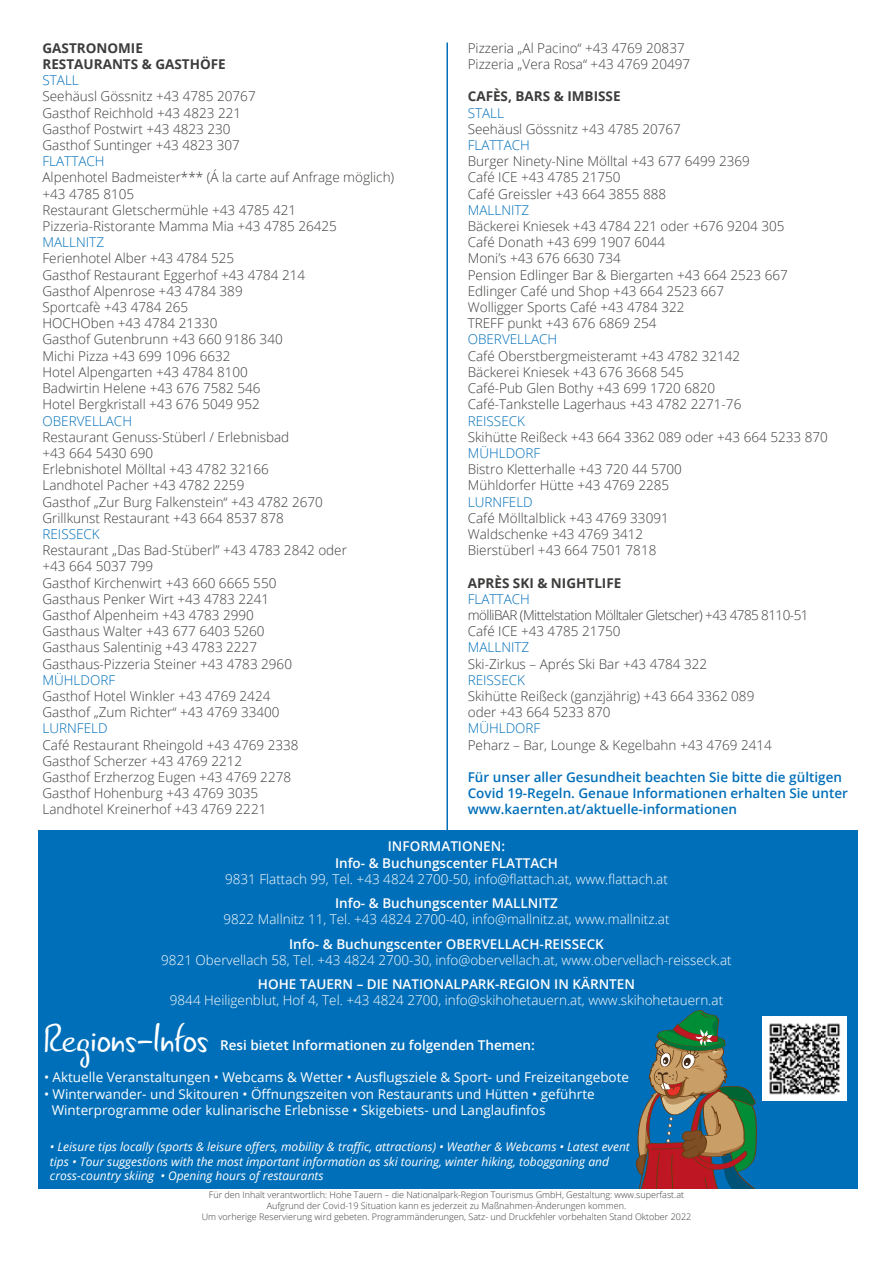
<style>
.page{position:relative;width:893px;height:1263px;background:#fff}
.page>*{position:absolute;margin:0;border:0;box-sizing:border-box;transform-origin:0 0}
.t1{font:41.55px "Gunny Rewritten";letter-spacing:-.02em;color:#fff}
.t2{font:300 13.5px/16.2px "Open Sans";color:#3c3c3b}
.t3{font:300 13.5px "Open Sans";color:#fff}
.t4{font:13.5px/16.2px "Open Sans";color:#fff}
.t5{font:600 13.5px/16.2px "Open Sans";color:#fff;text-align:center}
.t6{font:300 13.5px "Open Sans";color:#006fb9}
.t7{font:600 13.5px/16.2px "Open Sans";color:#006fb9}
.t8{font:300 13.5px/16.2px "Open Sans";letter-spacing:-.04em;color:#3c3c3b}
.t9{font:700 13.5px/16.2px "Open Sans";color:#3c3c3b}
.t10{font:italic 12px/14.4px "Open Sans";color:#fff}
.t11{font:300 9px/10.8px "Open Sans";color:#3c3c3b;text-align:center}
</style>
<div class="page">
<hr style="left:446px;top:43px;width:2px;height:787px;background:#006fb9">
<div style="left:38px;top:830px;width:820px;height:186px;background:#006fb9"></div>
<div style="left:38px;top:1016px;width:820px;height:172px;background:#006fb9"></div>
<img style="left:764px;top:1017px;width:82px;height:84px">
<svg style="left:636px;top:1010px;width:128px;height:178px"></svg>
<p class="t2" style="left:468px;top:39px;width:224px">Pizzeria „Al Pacino“ +43 4769 20837<br>Pizzeria „Vera Rosa“ +43 4769 20497</p>
<p class="t9" style="left:468px;top:88px;width:154px">CAFÈS, BARS &amp; IMBISSE</p>
<p class="t6" style="left:468px;top:104px;width:38px">STALL</p>
<p class="t2" style="left:468px;top:120px;width:215px">Seehäusl Gössnitz +43 4785 20767</p>
<p class="t6" style="left:468px;top:136px;width:64px">FLATTACH</p>
<p class="t2" style="left:468px;top:153px;width:284px">Burger Ninety-Nine Mölltal +43 677 6499 2369<br>Café ICE +43 4785 21750<br>Café Greissler +43 664 3855 888</p>
<p class="t6" style="left:468px;top:201px;width:63px">MALLNITZ</p>
<p class="t2" style="left:468px;top:218px;width:322px">Bäckerei Kniesek +43 4784 221 oder +676 9204 305<br>Café Donath +43 699 1907 6044<br>Moni’s +43 676 6630 734<br>Pension Edlinger Bar &amp; Biergarten +43 664 2523 667<br>Edlinger Café und Shop +43 664 2523 667<br>Wolligger Sports Café +43 4784 322<br>TREFF punkt +43 676 6869 254</p>
<p class="t6" style="left:468px;top:330px;width:91px">OBERVELLACH</p>
<p class="t2" style="left:468px;top:347px;width:275px">Café Oberstbergmeisteramt +43 4782 32142<br>Bäckerei Kniesek +43 676 3668 545<br>Café-Pub Glen Bothy +43 699 1720 6820<br>Café-Tankstelle Lagerhaus +43 4782 2271-76</p>
<p class="t6" style="left:468px;top:411px;width:59px">REISSECK</p>
<p class="t2" style="left:468px;top:428px;width:362px">Skihütte Reißeck +43 664 3362 089 oder +43 664 5233 870</p>
<p class="t6" style="left:468px;top:444px;width:74px">MÜHLDORF</p>
<p class="t2" style="left:468px;top:461px;width:216px">Bistro Kletterhalle +43 720 44 5700<br>Mühldorfer Hütte +43 4769 2285</p>
<p class="t6" style="left:468px;top:492px;width:67px">LURNFELD</p>
<p class="t2" style="left:468px;top:509px;width:203px">Café Mölltalblick +43 4769 33091<br>Waldschenke +43 4769 3412<br>Bierstüberl +43 664 7501 7818</p>
<p class="t9" style="left:468px;top:574px;width:155px">APRÈS SKI &amp; NIGHTLIFE</p>
<p class="t6" style="left:468px;top:590px;width:64px">FLATTACH</p>
<p class="t8" style="left:468px;top:606px;width:342px">mölliBAR (Mittelstation Mölltaler Gletscher) +43 4785 8110-51<br>Café ICE +43 4785 21750</p>
<p class="t6" style="left:468px;top:638px;width:63px">MALLNITZ</p>
<p class="t2" style="left:468px;top:655px;width:241px">Ski-Zirkus – Aprés Ski Bar +43 4784 322</p>
<p class="t6" style="left:468px;top:671px;width:59px">REISSECK</p>
<p class="t2" style="left:468px;top:687px;width:288px">Skihütte Reißeck (ganzjährig) +43 664 3362 089 oder +43 664 5233 870</p>
<p class="t6" style="left:468px;top:719px;width:74px">MÜHLDORF</p>
<p class="t2" style="left:468px;top:736px;width:306px">Peharz – Bar, Lounge &amp; Kegelbahn +43 4769 2414</p>
<p class="t7" style="left:468px;top:769px;width:382px">Für unser aller Gesundheit beachten Sie bitte die gültigen<br>Covid 19-Regeln. Genaue Informationen erhalten Sie unter www.kaernten.at/aktuelle-informationen</p>
<p class="t5" style="left:335px;top:838px;width:224px">INFORMATIONEN:<br>Info- &amp; Buchungscenter FLATTACH</p>
<p class="t3" style="left:225px;top:869px;width:444px">9831 Flattach 99, Tel. +43 4824 2700-50, info@flattach.at, www.flattach.at</p>
<p class="t5" style="left:335px;top:895px;width:224px">Info- &amp; Buchungscenter MALLNITZ</p>
<p class="t3" style="left:223px;top:910px;width:448px">9822 Mallnitz 11, Tel. +43 4824 2700-40, info@mallnitz.at, www.mallnitz.at</p>
<p class="t5" style="left:289px;top:935px;width:316px">Info- &amp; Buchungscenter OBERVELLACH-REISSECK</p>
<p class="t3" style="left:161px;top:950px;width:572px">9821 Obervellach 58, Tel. +43 4824 2700-30, info@obervellach.at, www.obervellach-reisseck.at</p>
<p class="t5" style="left:258px;top:976px;width:379px">HOHE TAUERN – DIE NATIONALPARK-REGION IN KÄRNTEN</p>
<p class="t3" style="left:170px;top:991px;width:555px">9844 Heiligenblut, Hof 4, Tel. +43 4824 2700, info@skihohetauern.at, www.skihohetauern.at</p>
<p class="t5" style="left:220px;top:1037px;width:316px">Resi bietet Informationen zu folgenden Themen:</p>
<p class="t4" style="left:44px;top:1069px;width:587px">• Aktuelle Veranstaltungen • Webcams &amp; Wetter • Ausflugsziele &amp; Sport- und Freizeitangebote</p>
<p class="t4" style="left:52px;top:1085px;width:544px;text-indent:-8px">• Winterwander- und Skitouren • Öffnungszeiten von Restaurants und Hütten • geführte<br>Winterprogramme oder kulinarische Erlebnisse • Skigebiets- und Langlaufinfos</p>
<p class="t9" style="left:43px;top:40px;width:185px">GASTRONOMIE<br>RESTAURANTS &amp; GASTHÖFE</p>
<p class="t6" style="left:43px;top:71px;width:38px">STALL</p>
<p class="t2" style="left:43px;top:88px;width:215px">Seehäusl Gössnitz +43 4785 20767<br>Gasthof Reichhold +43 4823 221<br>Gasthof Postwirt +43 4823 230<br>Gasthof Suntinger +43 4823 307</p>
<p class="t6" style="left:43px;top:152px;width:64px">FLATTACH</p>
<p class="t2" style="left:43px;top:169px;width:353px">Alpenhotel Badmeister*** (Á la carte auf Anfrage möglich) +43 4785 8105<br>Restaurant Gletschermühle +43 4785 421<br>Pizzeria-Ristorante Mamma Mia +43 4785 26425</p>
<p class="t6" style="left:43px;top:233px;width:63px">MALLNITZ</p>
<p class="t2" style="left:43px;top:250px;width:264px">Ferienhotel Alber +43 4784 525<br>Gasthof Restaurant Eggerhof +43 4784 214<br>Gasthof Alpenrose +43 4784 389<br>Sportcafè +43 4784 265<br>HOCHOben +43 4784 21330<br>Gasthof Gutenbrunn +43 660 9186 340<br>Michi Pizza +43 699 1096 6632<br>Hotel Alpengarten +43 4784 8100<br>Badwirtin Helene +43 676 7582 546<br>Hotel Bergkristall +43 676 5049 952</p>
<p class="t6" style="left:43px;top:411px;width:91px">OBERVELLACH</p>
<p class="t2" style="left:43px;top:428px;width:282px">Restaurant Genuss-Stüberl / Erlebnisbad<br>+43 664 5430 690<br>Erlebnishotel Mölltal +43 4782 32166<br>Landhotel Pacher +43 4782 2259<br>Gasthof „Zur Burg Falkenstein“ +43 4782 2670<br>Grillkunst Restaurant +43 664 8537 878</p>
<p class="t6" style="left:43px;top:525px;width:59px">REISSECK</p>
<p class="t2" style="left:43px;top:542px;width:306px">Restaurant „Das Bad-Stüberl” +43 4783 2842 oder +43 664 5037 799<br>Gasthof Kirchenwirt +43 660 6665 550<br>Gasthaus Penker Wirt +43 4783 2241<br>Gasthof Alpenheim +43 4783 2990<br>Gasthaus Walter +43 677 6403 5260<br>Gasthaus Salentinig +43 4783 2227<br>Gasthaus-Pizzeria Steiner +43 4783 2960</p>
<p class="t6" style="left:43px;top:671px;width:74px">MÜHLDORF</p>
<p class="t2" style="left:43px;top:687px;width:239px">Gasthof Hotel Winkler +43 4769 2424<br>Gasthof „Zum Richter“ +43 4769 33400</p>
<p class="t6" style="left:43px;top:719px;width:67px">LURNFELD</p>
<p class="t2" style="left:43px;top:736px;width:258px">Café Restaurant Rheingold +43 4769 2338<br>Gasthof Scherzer +43 4769 2212<br>Gasthof Erzherzog Eugen +43 4769 2278<br>Gasthof Hohenburg +43 4769 3035<br>Landhotel Kreinerhof +43 4769 2221</p>
<h1 class="t1" style="left:44px;top:1012px;width:166px">Regions-Infos</h1>
<p class="t10" style="left:50px;top:1139px;width:581px">• Leisure tips locally (sports &amp; leisure offers, mobility &amp; traffic, attractions) • Weather &amp; Webcams • Latest event tips • Tour suggestions with the most important information as ski touring, winter hiking, tobogganing and cross-country skiing • Opening hours of restaurants</p>
<p class="t11" style="left:202px;top:1189px;width:491px">Für den Inhalt verantwortlich: Hohe Tauern – die Nationalpark-Region Tourismus GmbH, Gestaltung: www.superfast.at<br>Aufgrund der Covid-19 Situation kann es jederzeit zu Maßnahmen-Änderungen kommen.<br>Um vorherige Reservierung wird gebeten. Programmänderungen, Satz- und Druckfehler vorbehalten Stand Oktober 2022</p>
</div>
